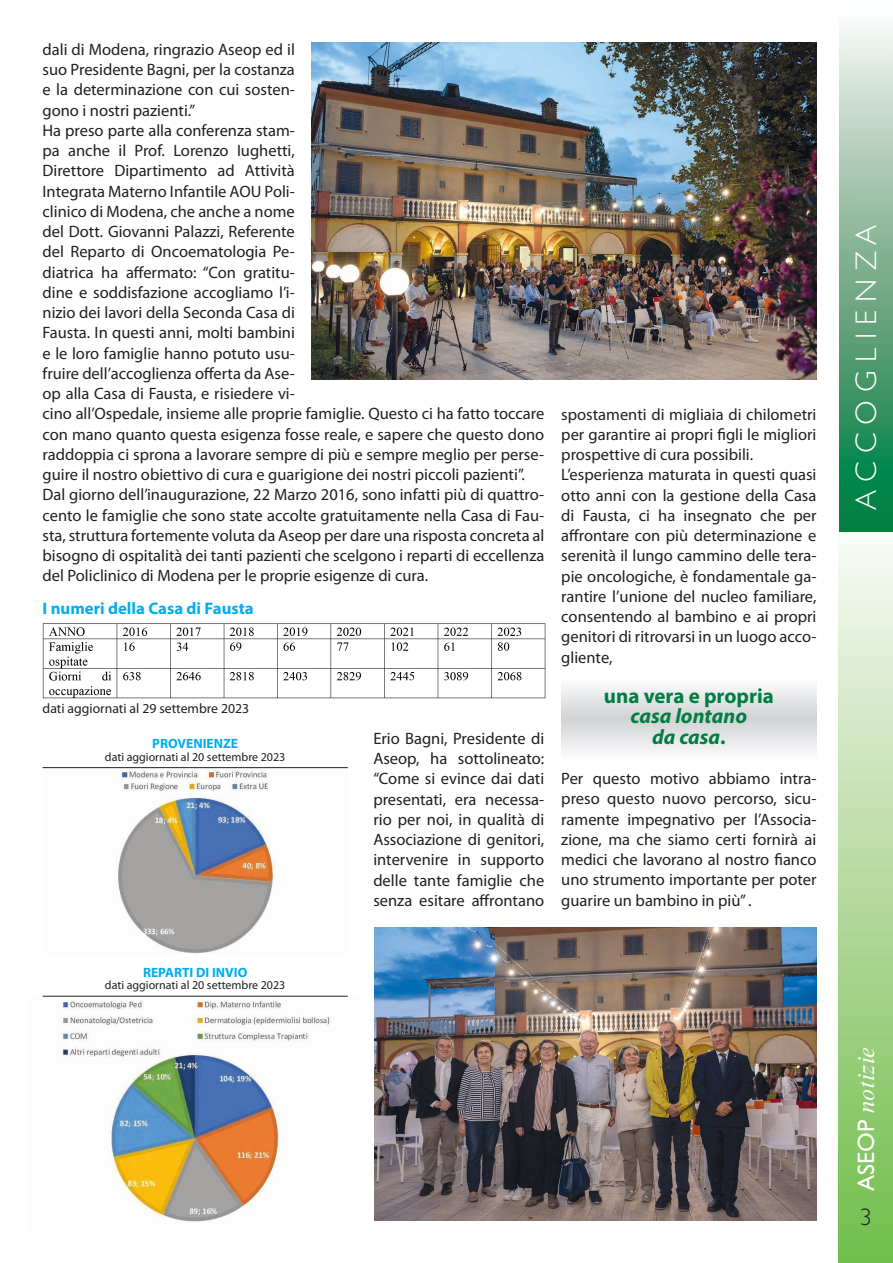
<style>
.page{position:relative;width:893px;height:1263px;background:#fff}
.page>*{position:absolute;margin:0;border:0;box-sizing:border-box;transform-origin:0 0}
.t1{font:300 30px "Gill Sans Std";color:#fff}
.t2{font:italic 24px "Times New Roman MT Std";color:#fff}
.t3{font:300 24px "Gill Sans Std";color:#231f20}
.t4{font:italic 700 21px "Myriad Pro";color:#007e42}
.t5{font:700 21px "Myriad Pro";color:#007e42}
.t6{font:700 16.8px "Myriad Pro";color:#00aeef}
.t7{font:16.5px/20.2px "Myriad Pro";color:#231f20;text-align:justify}
.t8{font:13.8px "Myriad Pro";color:#231f20}
.t9{font:700 13.5px "Myriad Pro";color:#00aeef}
.t10{font:12px "Myriad Pro";color:#231f20}
.s1{font-style:normal}
.s2{font-family:"Gill Sans Std";font-style:normal}
</style>
<div class="page">
<svg style="left:839px;top:531px;width:54px;height:732px;background:#b3da9e"></svg>
<svg style="left:839px;top:28px;width:54px;height:503px;background:#74b08e"></svg>
<svg style="left:561px;top:687px;width:255px;height:64px"></svg>
<img style="left:312px;top:43px;width:504px;height:336px">
<img style="left:374px;top:927px;width:442px;height:293px">
<img style="left:42px;top:623px;width:504px;height:76px">
<hr style="left:43px;top:996px;width:305px;height:1px;background:#231f20">
<img style="left:43px;top:768px;width:305px;height:186px">
<img style="left:58px;top:999px;width:272px;height:223px">
<hr style="left:43px;top:767px;width:305px;height:1px;background:#231f20">
<p class="t7" style="left:43px;top:40px;width:254px">dali di Modena, ringrazio Aseop ed il suo Presidente Bagni, per la costanza e la determinazione con cui sosten&shy;gono i nostri pazienti.”</p>
<p class="t7" style="left:43px;top:121px;width:503px;text-align:left">Ha preso parte alla conferenza stam-<br>pa anche il Prof. Lorenzo Iughetti,<br>Direttore Dipartimento ad Attività<br>Integrata Materno Infantile AOU Poli-<br>clinico di Modena, che anche a nome<br>del Dott. Giovanni Palazzi, Referente<br>del Reparto di Oncoematologia Pe-<br>diatrica ha affermato: “Con gratitu-<br>dine e soddisfazione accogliamo l’i-<br>nizio dei lavori della Seconda Casa di<br>Fausta. In questi anni, molti bambini<br>e le loro famiglie hanno potuto usu-<br>fruire dell’accoglienza offerta da Ase-<br>op alla Casa di Fausta, e risiedere vi-<br>cino all’Ospedale, insieme alle proprie famiglie. Questo ci ha fatto toccare con mano quanto questa esigenza fosse reale, e sapere che questo dono raddoppia ci sprona a lavorare sempre di più e sempre meglio per perse&shy;guire il nostro obiettivo di cura e guarigione dei nostri piccoli pazienti”.</p>
<p class="t7" style="left:43px;top:485px;width:503px">Dal giorno dell’inaugurazione, 22 Marzo 2016, sono infatti più di quattro&shy;cento le famiglie che sono state accolte gratuitamente nella Casa di Fau&shy;sta, struttura fortemente voluta da Aseop per dare una risposta concreta al bisogno di ospitalità dei tanti pazienti che scelgono i reparti di eccellenza del Policlinico di Modena per le proprie esigenze di cura.</p>
<p class="t6" style="left:43px;top:599px;width:213px">I numeri della Casa di Fausta</p>
<p class="t8" style="left:43px;top:700px;width:208px">dati aggiornati al 29 settembre 2023</p>
<p class="t9" style="left:152px;top:736px;width:87px">PROVENIENZE</p>
<p class="t10" style="left:105px;top:750px;width:182px">dati aggiornati al 20 settembre 2023</p>
<p class="t7" style="left:373px;top:728px;width:172px">Erio Bagni, Presidente di Aseop, ha sottolineato: “Come si evince dai dati presentati, era necessa&shy;rio per noi, in qualità di Associazione di genitori, intervenire in supporto delle tante famiglie che senza esitare affrontano</p>
<p class="t7" style="left:561px;top:404px;width:257px">spostamenti di migliaia di chilometri per garantire ai propri figli le migliori prospettive di cura possibili.</p>
<p class="t7" style="left:561px;top:465px;width:257px">L’esperienza maturata in questi quasi otto anni con la gestione della Casa di Fausta, ci ha insegnato che per affrontare con più determinazione e serenità il lungo cammino delle tera&shy;pie oncologiche, è fondamentale ga&shy;rantire l’unione del nucleo familiare, consentendo al bambino e ai propri genitori di ritrovarsi in un luogo acco&shy;gliente,</p>
<p class="t5" style="left:604px;top:684px;width:172px">una vera e propria</p>
<p class="t4" style="left:631px;top:705px;width:118px">casa lontano</p>
<p class="t4" style="left:652px;top:725px;width:75px">da casa<span class="s1">.</span></p>
<p class="t7" style="left:561px;top:769px;width:257px">Per questo motivo abbiamo intra&shy;preso questo nuovo percorso, sicu&shy;ramente impegnativo per l’Associa&shy;zione, ma che siamo certi fornirà ai medici che lavorano al nostro fianco uno strumento importante per poter guarire un bambino in più” .</p>
<p class="t9" style="left:143px;top:964px;width:106px">REPARTI DI INVIO</p>
<p class="t10" style="left:105px;top:979px;width:182px">dati aggiornati al 20 settembre 2023</p>
<p class="t1" style="left:849px;top:510px;width:287px;rotate:-90deg">A C C O G L I E N Z A</p>
<h2 class="t2" style="left:853px;top:1191px;width:145px;rotate:-90deg"><span class="s2">ASEOP</span> notizie</h2>
<h2 class="t3" style="left:860px;top:1204px;width:13px">3</h2>
</div>
